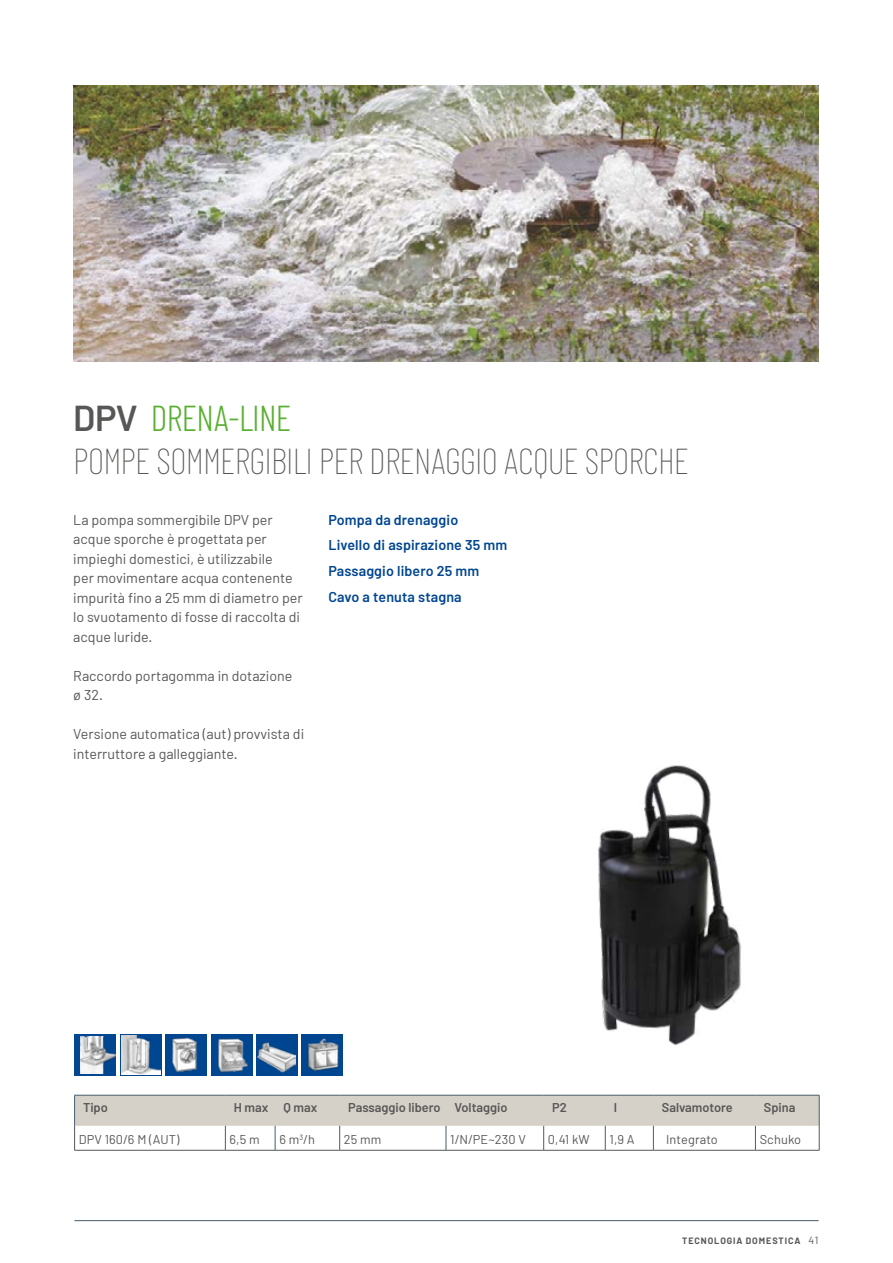
<style>
.page{position:relative;width:893px;height:1263px;background:#fff}
.page>*{position:absolute;margin:0;border:0;box-sizing:border-box;transform-origin:0 0}
.t1{font:100 36px/42px "Barlow Condensed";letter-spacing:-.02em;color:#575756}
.t2{font:14.25px/19.5px "Barlow";color:#575756}
.t3{font:600 14.25px/25.8px "Barlow";letter-spacing:.01em;color:#004691}
.t4{font:12.75px "Barlow";letter-spacing:.01em;color:#575756}
.t5{font:600 12.75px "Barlow";color:#575756}
.t6{font:10.5px "Barlow";color:#575756}
.t7{font:700 9px "Barlow";letter-spacing:.105em;color:#575756}
.s1{font-family:"Barlow";font-weight:600}
.s2{font-weight:300;color:#5ab031}
</style>
<div class="page">
<hr style="left:74px;top:1220px;width:745px;height:1px;background:#475c6d">
<div style="left:256px;top:1034px;width:41px;height:41px;background:#004691"></div>
<img style="left:258px;top:1042px;width:38px;height:31px">
<svg style="left:120px;top:1034px;width:42px;height:41px"></svg>
<img style="left:121px;top:1035px;width:40px;height:39px">
<img style="left:211px;top:1034px;width:41px;height:41px">
<div style="left:301px;top:1034px;width:42px;height:41px;background:#004691"></div>
<img style="left:307px;top:1036px;width:32px;height:35px">
<img style="left:166px;top:1034px;width:41px;height:41px">
<div style="left:74px;top:1034px;width:42px;height:41px;background:#004691"></div>
<img style="left:80px;top:1036px;width:36px;height:37px">
<img style="left:598px;top:765px;width:143px;height:281px">
<img style="left:73px;top:85px;width:746px;height:276px">
<hr style="left:74px;top:1150px;width:151px;height:1px;background:#575756">
<hr style="left:225px;top:1150px;width:50px;height:1px;background:#575756">
<hr style="left:275px;top:1150px;width:65px;height:1px;background:#575756">
<hr style="left:340px;top:1150px;width:106px;height:1px;background:#575756">
<hr style="left:446px;top:1150px;width:98px;height:1px;background:#575756">
<hr style="left:544px;top:1150px;width:61px;height:1px;background:#575756">
<hr style="left:605px;top:1150px;width:48px;height:1px;background:#575756">
<hr style="left:755px;top:1150px;width:64px;height:1px;background:#575756">
<svg style="left:74px;top:1095px;width:746px;height:55px"></svg>
<hr style="left:653px;top:1150px;width:102px;height:1px;background:#575756">
<h1 class="t1" style="left:73px;top:397px;width:617px"><span class="s1">DPV</span> <span class="s2">DRENA-LINE<br></span>POMPE SOMMERGIBILI PER DRENAGGIO ACQUE SPORCHE</h1>
<p class="t2" style="left:73px;top:509px;width:231px">La pompa sommergibile DPV per acque sporche è progettata per impieghi domestici, è utilizzabile<br>per movimentare acqua contenente impurità fino a 25 mm di diametro per lo svuotamento di fosse di raccolta di acque luride.</p>
<p class="t2" style="left:73px;top:665px;width:221px">Raccordo portagomma in dotazione ø 32.</p>
<p class="t2" style="left:73px;top:724px;width:232px">Versione automatica (aut) provvista di interruttore a galleggiante.</p>
<p class="t3" style="left:328px;top:506px;width:180px">Pompa da drenaggio<br>Livello di aspirazione 35 mm<br>Passaggio libero 25 mm<br>Cavo a tenuta stagna</p>
<p class="t5" style="left:83px;top:1100px;width:26px">Tipo</p>
<p class="t5" style="left:234px;top:1100px;width:85px">H max Q max</p>
<p class="t5" style="left:348px;top:1100px;width:161px">Passaggio libero Voltaggio</p>
<p class="t5" style="left:552px;top:1100px;width:16px">P2</p>
<p class="t5" style="left:614px;top:1100px;width:5px">I</p>
<p class="t5" style="left:662px;top:1100px;width:72px">Salvamotore</p>
<p class="t5" style="left:764px;top:1100px;width:33px">Spina</p>
<p class="t4" style="left:79px;top:1132px;width:102px">DPV 160/6 M (AUT)</p>
<p class="t4" style="left:230px;top:1132px;width:32px">6,5 m</p>
<p class="t4" style="left:279px;top:1132px;width:37px">6 m<sup>3</sup>/h</p>
<p class="t4" style="left:344px;top:1132px;width:39px">25 mm</p>
<p class="t4" style="left:450px;top:1132px;width:77px">1/N/PE~230 V</p>
<p class="t4" style="left:548px;top:1132px;width:43px">0,41 kW</p>
<p class="t4" style="left:609px;top:1132px;width:27px">1,9 A</p>
<p class="t4" style="left:666px;top:1132px;width:53px">Integrato</p>
<p class="t4" style="left:760px;top:1132px;width:43px">Schuko</p>
<p class="t7" style="left:682px;top:1235px;width:138px">TECNOLOGIA DOMESTICA <sup>41</sup></p>
<p class="t6" style="left:808px;top:1233px;width:12px">41</p>
</div>
